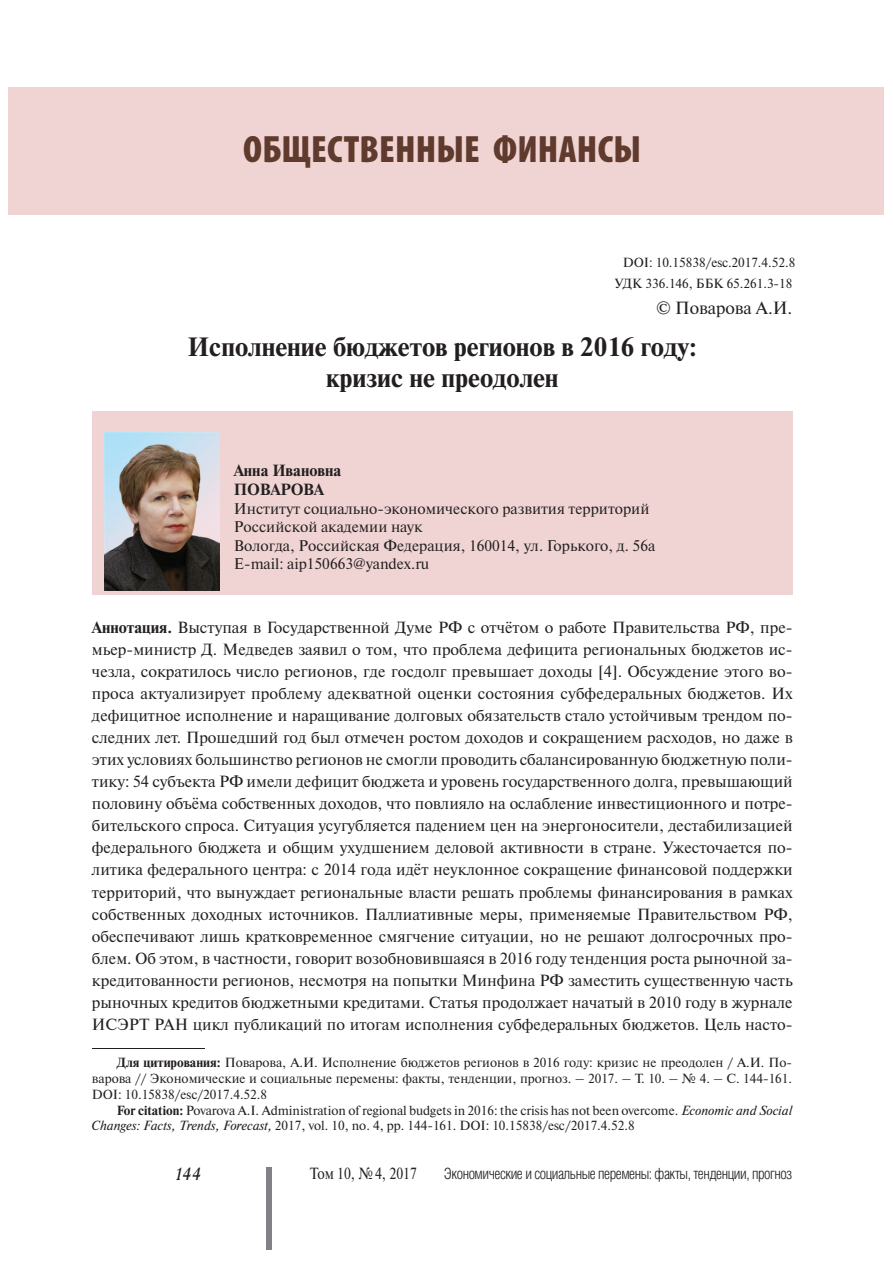
<style>
.page{position:relative;width:893px;height:1263px;background:#fff}
.page>*{position:absolute;margin:0;border:0;box-sizing:border-box;transform-origin:0 0}
.t1{font:900 condensed 38.25px "Myriad Pro";letter-spacing:.005em;color:#5f3a2d}
.t2{font:700 26.4px/31.8px "Newton C";color:#231f20;text-align:center}
.t3{font:17.7px "Newton C";color:#231f20}
.t4{font:italic 17.7px "Academy";color:#231f20}
.t5{font:16.2px/22px "Newton C";color:#231f20;text-align:justify}
.t6{font:700 16.2px/19.4px "Newton C";color:#231f20}
.t7{font:16.2px "Newton C";color:#231f20;scale:.85 1}
.t8{font:15.45px/18.5px "Newton C";color:#231f20}
.t9{font:300 15.45px "Helios Cond";letter-spacing:-.03em;color:#231f20}
.t10{font:13.2px/15.9px "Newton C";color:#231f20;text-align:right}
.s1{font-family:"Minion Pro"}
.s2{font-weight:700}
.s3{font-style:italic}
</style>
<div class="page">
<div style="left:266px;top:1167px;width:6px;height:83px;background:#808285"></div>
<hr style="left:92px;top:1048px;width:112px;height:1px;background:#231f20">
<div style="left:92px;top:412px;width:700px;height:183px;background:#f0d4d4"></div>
<div style="left:9px;top:87px;width:875px;height:127px;background:#f0d4d4"></div>
<img style="left:105px;top:433px;width:115px;height:158px">
<h1 class="t1" style="left:243px;top:136px;width:399px">ОБЩЕСТВЕННЫЕ ФИНАНСЫ</h1>
<p class="t10" style="left:614px;top:254px;width:183px;line-height:20.1px">DOI: 10.15838/esc<span class="s1">.</span>2017.4.52.8<br>УДК 336.146, ББК 65.261.3-18</p>
<p class="t3" style="left:656px;top:301px;width:138px">© Поварова А.И.</p>
<h2 class="t2" style="left:188px;top:333px;width:511px">Исполнение бюджетов регионов в 2016 году: кризис не преодолен</h2>
<p class="t6" style="left:234px;top:462px;width:109px">Анна Ивановна<br>ПОВАРОВА</p>
<p class="t8" style="left:234px;top:501px;width:423px">Институт социально-экономического развития территорий Российской академии наук<br>Вологда, Российская Федерация, 160014, ул. Горького, д. 56а Е-mail: aip150663@yandex.ru</p>
<p class="t5" style="left:92px;top:618px;width:702px"><span class="s2">Аннотация.</span> Выступая в Государственной Думе РФ с отчётом о работе Правительства РФ, пре&shy;мьер-министр Д. Медведев заявил о том, что проблема дефицита региональных бюджетов ис&shy;чезла, сократилось число регионов, где госдолг превышает доходы [4]. Обсуждение этого во&shy;проса актуализирует проблему адекватной оценки состояния субфедеральных бюджетов. Их дефицитное исполнение и наращивание долговых обязательств стало устойчивым трендом по&shy;следних лет. Прошедший год был отмечен ростом доходов и сокращением расходов, но даже в этих условиях большинство регионов не смогли проводить сбалансированную бюджетную поли&shy;тику: 54 субъекта РФ имели дефицит бюджета и уровень государственного долга, превышающий половину объёма собственных доходов, что повлияло на ослабление инвестиционного и потре&shy;бительского спроса. Ситуация усугубляется падением цен на энергоносители, дестабилизацией федерального бюджета и общим ухудшением деловой активности в стране. Ужесточается по&shy;литика федерального центра: с 2014 года идёт неуклонное сокращение финансовой поддержки территорий, что вынуждает региональные власти решать проблемы финансирования в рамках собственных доходных источников. Паллиативные меры, применяемые Правительством РФ, обеспечивают лишь кратковременное смягчение ситуации, но не решают долгосрочных про&shy;блем. Об этом, в частности, говорит возобновившаяся в 2016 году тенденция роста рыночной за&shy;кредитованности регионов, несмотря на попытки Минфина РФ заместить существенную часть рыночных кредитов бюджетными кредитами. Статья продолжает начатый в 2010 году в журнале ИСЭРТ РАН цикл публикаций по итогам исполнения субфедеральных бюджетов. Цель насто-</p>
<p class="t10" style="left:92px;top:1056px;width:702px;text-align:justify;text-indent:25px"><span class="s2">Для цитирования:</span> Поварова, А.И. Исполнение бюджетов регионов в 2016 году: кризис не преодолен / А.И. По&shy;варова // Экономические и социальные перемены: факты, тенденции, прогноз. – 2017. – Т. 10. – № 4. – С. 144-161.<br>DOI: 10.15838/esc/2017.4.52.8</p>
<p class="t10" style="left:92px;top:1103px;width:702px;text-align:left;text-indent:25px"><span class="s2">For citation:</span> Povarova A.I. Administration of regional budgets in 2016: the crisis has not been overcome. <span class="s3">Economic and Social<br>Changes: Facts, Trends, Forecast,</span> 2017, vol. 10, no. 4, pp. 144-161. DOI: 10.15838/esc/2017.4.52.8</p>
<p class="t4" style="left:176px;top:1165px;width:27px">144</p>
<p class="t7" style="left:310px;top:1167px;width:127px">Том 10, № 4, 2017</p>
<p class="t9" style="left:444px;top:1168px;width:350px">Экономические и социальные перемены: факты, тенденции, прогноз</p>
</div>
